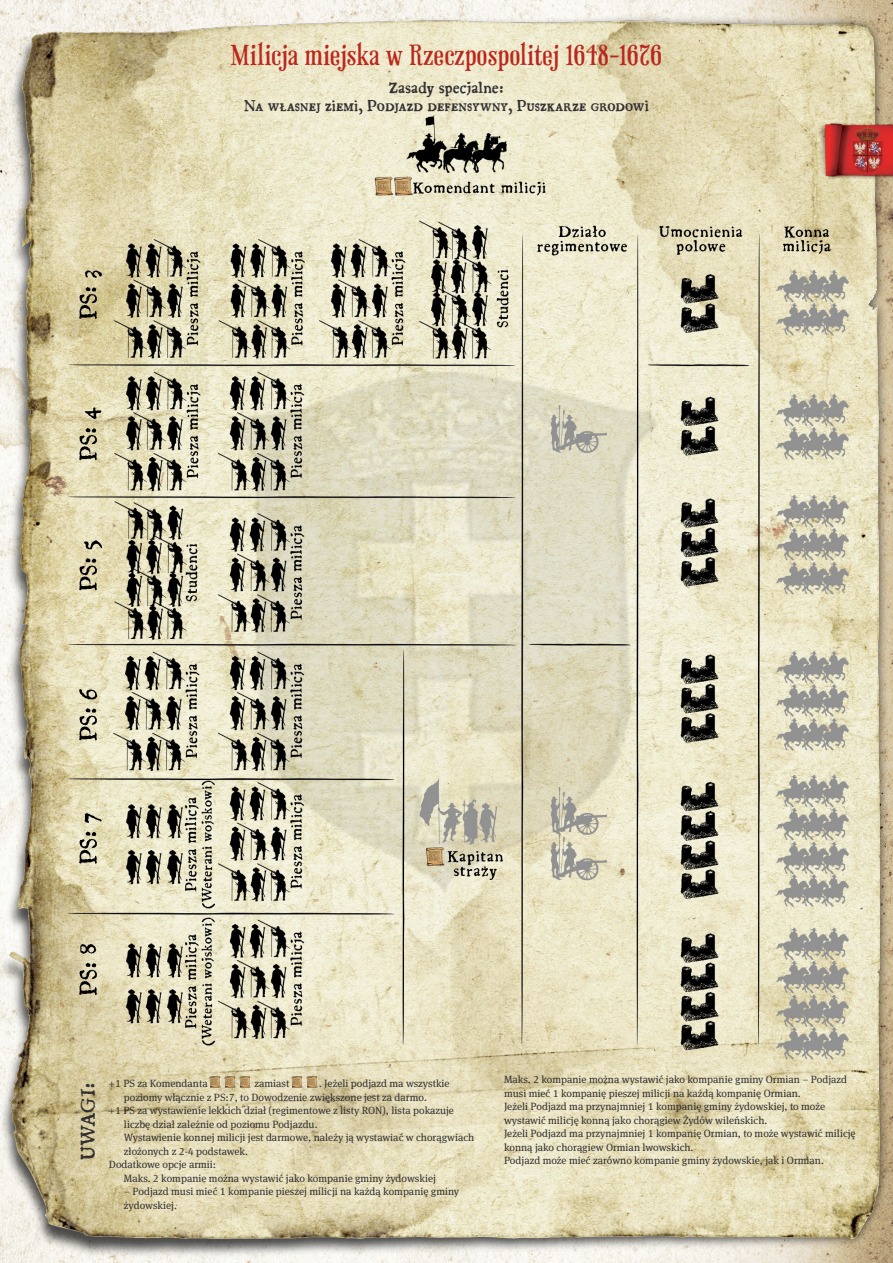
<style>
.page{position:relative;width:893px;height:1263px;background:#fff}
.page>*{position:absolute;margin:0;border:0;box-sizing:border-box;transform-origin:0 0}
.t1{font:27px "Phaeton";letter-spacing:.005em;color:#ba281d}
.t2{font:21px "P221722 Pro";color:#323031}
.t3{font:16.5px/18px "P221722 Pro";color:#323031;text-align:center}
.t4{font:10.5px/13.5px "Meta Serif Pro";color:#323031}
</style>
<div class="page">
<img style="left:0;top:0;width:893px;height:1263px">
<img style="left:208px;top:1075px;width:44px;height:14px">
<img style="left:290px;top:1075px;width:29px;height:14px">
<img style="left:817px;top:119px;width:76px;height:63px">
<h1 class="t1" style="left:231px;top:36px;width:433px">Milicja miejska w Rzeczpospolitej 1648-1676</h1>
<h3 class="t3" style="left:244px;top:79px;width:406px">Zasady specjalne:<br>Na własnej ziemi, Podjazd defensywny, Puszkarze grodowi</h3>
<h2 class="t2" style="left:77px;top:1160px;width:80px;rotate:-90deg">Uwagi:</h2>
<p class="t4" style="left:109px;top:1076px;width:100px">+1 PS za Komendanta</p>
<p class="t4" style="left:254px;top:1076px;width:37px">zamiast</p>
<p class="t4" style="left:319px;top:1076px;width:132px">. Jeżeli podjazd ma wszystkie</p>
<p class="t4" style="left:124px;top:1089px;width:304px">poziomy włącznie z PS:7, to Dowodzenie zwiększone jest za darmo.</p>
<p class="t4" style="left:109px;top:1103px;width:347px">+1 PS za wystawienie lekkich dział (regimentowe z listy RON), lista pokazuje</p>
<p class="t4" style="left:124px;top:1116px;width:195px">liczbę dział zależnie od poziomu Podjazdu.</p>
<p class="t4" style="left:124px;top:1130px;width:352px">Wystawienie konnej milicji jest darmowe, należy ją wystawiać w chorągwiach</p>
<p class="t4" style="left:124px;top:1144px;width:126px">złożonych z 2-4 podstawek.</p>
<p class="t4" style="left:109px;top:1157px;width:109px">Dodatkowe opcje armii:</p>
<p class="t4" style="left:124px;top:1171px;width:313px">Maks. 2 kompanie można wystawić jako kompanie gminy żydowskiej</p>
<p class="t4" style="left:124px;top:1184px;width:337px">– Podjazd musi mieć 1 kompanie pieszej milicji na każdą kompanię gminy żydowskiej.</p>
<p class="t4" style="left:504px;top:1072px;width:353px">Maks. 2 kompanie można wystawić jako kompanie gminy Ormian – Podjazd musi mieć 1 kompanię pieszej milicji na każdą kompanię Ormian.<br>Jeżeli Podjazd ma przynajmniej 1 kompanię gminy żydowskiej, to może wystawić milicję konną jako chorągiew Żydów wileńskich.<br>Jeżeli Podjazd ma przynajmniej 1 kompanię Ormian, to może wystawić milicję konną jako chorągiew Ormian lwowskich.<br>Podjazd może mieć zarówno kompanie gminy żydowskie, jak i Ormian.</p>
</div>
